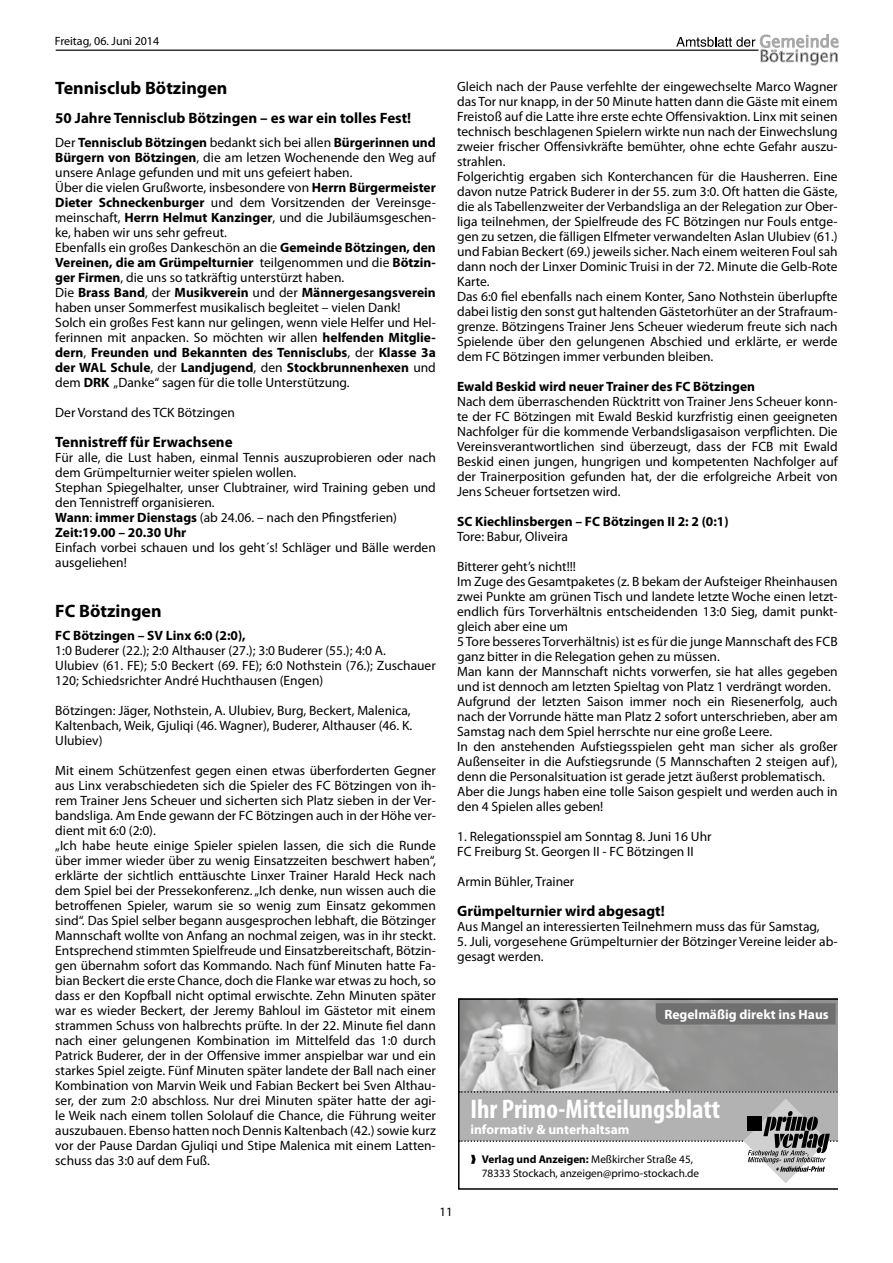
<style>
.page{position:relative;width:893px;height:1263px;background:#fff}
.page>*{position:absolute;margin:0;border:0;box-sizing:border-box;transform-origin:0 0}
.t1{font:700 condensed 27px "Myriad Pro";color:#fff}
.t2{font:700 18px "Myriad Pro";color:#000}
.t3{font:700 15px "Myriad Pro";color:#000}
.t4{font:13.5px/15px "Myriad Pro";color:#000}
.t5{font:700 13.5px "Myriad Pro";color:#000}
.t6{font:700 13.5px "Myriad Pro";color:#fff}
.t7{font:12.75px "Myriad Pro";color:#000}
.t8{font:12px "Myriad Pro";color:#000}
.t9{font:11.25px/13.5px "Myriad Pro";color:#000}
.s1{font-weight:700}
</style>
<div class="page">
<hr style="left:56px;top:50px;width:702px;height:1px;background:#000">
<svg style="left:676px;top:34px;width:162px;height:31px"></svg>
<svg style="left:458px;top:998px;width:380px;height:192px;background:#a3a3a3"></svg>
<div style="left:656px;top:1003px;width:180px;height:21px;background:#706f6f"></div>
<svg style="left:459px;top:1091px;width:379px;height:92px"></svg>
<p class="t8" style="left:55px;top:34px;width:106px">Freitag, 06. Juni 2014</p>
<h2 class="t2" style="left:55px;top:76px;width:174px">Tennisclub Bötzingen</h2>
<p class="t3" style="left:55px;top:108px;width:357px">50 Jahre Tennisclub Bötzingen – es war ein tolles Fest!</p>
<p class="t4" style="left:55px;top:134px;width:382px">Der <span class="s1">Tennisclub Bötzingen</span> bedankt sich bei allen <span class="s1">Bürgerinnen und Bürgern von Bötzingen</span>, die am letzen Wochenende den Weg auf unsere Anlage gefunden und mit uns gefeiert haben.<br>Über die vielen Grußworte, insbesondere von <span class="s1">Herrn Bürgermeister Dieter Schneckenburger</span> und dem Vorsitzenden der Vereinsge&shy;meinschaft, <span class="s1">Herrn Helmut Kanzinger</span>, und die Jubiläumsgeschen&shy;ke, haben wir uns sehr gefreut.<br>Ebenfalls ein großes Dankeschön an die <span class="s1">Gemeinde Bötzingen, den Vereinen, die am Grümpelturnier</span> teilgenommen und die <span class="s1">Bötzin&shy;ger Firmen</span>, die uns so tatkräftig unterstürzt haben.<br>Die <span class="s1">Brass Band</span>, der <span class="s1">Musikverein</span> und der <span class="s1">Männergesangsverein </span>haben unser Sommerfest musikalisch begleitet – vielen Dank!<br>Solch ein großes Fest kann nur gelingen, wenn viele Helfer und Hel&shy;ferinnen mit anpacken. So möchten wir allen <span class="s1">helfenden Mitglie&shy;dern</span>, <span class="s1">Freunden und Bekannten des Tennisclubs</span>, der <span class="s1">Klasse 3a der WAL Schule</span>, der <span class="s1">Landjugend</span>, den <span class="s1">Stockbrunnenhexen</span> und dem <span class="s1">DRK</span> „Danke“ sagen für die tolle Unterstützung.</p>
<p class="t4" style="left:55px;top:404px;width:181px">Der Vorstand des TCK Bötzingen</p>
<p class="t3" style="left:55px;top:432px;width:179px">Tennistreff für Erwachsene</p>
<p class="t4" style="left:55px;top:449px;width:382px">Für alle, die Lust haben, einmal Tennis auszuprobieren oder nach dem Grümpelturnier weiter spielen wollen.<br>Stephan Spiegelhalter, unser Clubtrainer, wird Training geben und den Tennistreff organisieren.<br><span class="s1">Wann</span>: <span class="s1">immer Dienstags</span> (ab 24.06. – nach den Pfingstferien)<br><span class="s1">Zeit:19.00 – 20.30 Uhr</span></p>
<p class="t4" style="left:55px;top:539px;width:382px">Einfach vorbei schauen und los geht´s! Schläger und Bälle werden ausgeliehen!</p>
<h2 class="t2" style="left:55px;top:599px;width:108px">FC Bötzingen</h2>
<p class="t5" style="left:55px;top:627px;width:192px">FC Bötzingen – SV Linx 6:0 (2:0),</p>
<p class="t4" style="left:55px;top:643px;width:382px">1:0 Buderer (22.); 2:0 Althauser (27.); 3:0 Buderer (55.); 4:0 A.<br>Ulubiev (61. FE); 5:0 Beckert (69. FE); 6:0 Nothstein (76.); Zuschauer<br>120; Schiedsrichter André Huchthausen (Engen)</p>
<p class="t4" style="left:55px;top:703px;width:359px">Bötzingen: Jäger, Nothstein, A. Ulubiev, Burg, Beckert, Malenica,<br>Kaltenbach, Weik, Gjuliqi (46. Wagner), Buderer, Althauser (46. K.<br>Ulubiev)</p>
<p class="t4" style="left:55px;top:763px;width:382px">Mit einem Schützenfest gegen einen etwas überforderten Gegner aus Linx verabschiedeten sich die Spieler des FC Bötzingen von ih&shy;rem Trainer Jens Scheuer und sicherten sich Platz sieben in der Ver&shy;bandsliga. Am Ende gewann der FC Bötzingen auch in der Höhe ver&shy;dient mit 6:0 (2:0).<br>„Ich habe heute einige Spieler spielen lassen, die sich die Runde über immer wieder über zu wenig Einsatzzeiten beschwert haben“, erklärte der sichtlich enttäuschte Linxer Trainer Harald Heck nach dem Spiel bei der Pressekonferenz. „Ich denke, nun wissen auch die betroffenen Spieler, warum sie so wenig zum Einsatz gekommen sind“. Das Spiel selber begann ausgesprochen lebhaft, die Bötzinger Mannschaft wollte von Anfang an nochmal zeigen, was in ihr steckt.<br>Entsprechend stimmten Spielfreude und Einsatzbereitschaft, Bötzin&shy;gen übernahm sofort das Kommando. Nach fünf Minuten hatte Fa&shy;bian Beckert die erste Chance, doch die Flanke war etwas zu hoch, so dass er den Kopfball nicht optimal erwischte. Zehn Minuten später war es wieder Beckert, der Jeremy Bahloul im Gästetor mit einem strammen Schuss von halbrechts prüfte. In der 22. Minute fiel dann nach einer gelungenen Kombination im Mittelfeld das 1:0 durch Patrick Buderer, der in der Offensive immer anspielbar war und ein starkes Spiel zeigte. Fünf Minuten später landete der Ball nach einer Kombination von Marvin Weik und Fabian Beckert bei Sven Althau&shy;ser, der zum 2:0 abschloss. Nur drei Minuten später hatte der agi&shy;le Weik nach einem tollen Sololauf die Chance, die Führung weiter auszubauen. Ebenso hatten noch Dennis Kaltenbach (42.) sowie kurz vor der Pause Dardan Gjuliqi und Stipe Malenica mit einem Latten&shy;schuss das 3:0 auf dem Fuß.</p>
<p class="t4" style="left:457px;top:79px;width:382px">Gleich nach der Pause verfehlte der eingewechselte Marco Wagner das Tor nur knapp, in der 50 Minute hatten dann die Gäste mit einem Freistoß auf die Latte ihre erste echte Offensivaktion. Linx mit seinen technisch beschlagenen Spielern wirkte nun nach der Einwechslung zweier frischer Offensivkräfte bemühter, ohne echte Gefahr auszu&shy;strahlen.<br>Folgerichtig ergaben sich Konterchancen für die Hausherren. Eine davon nutze Patrick Buderer in der 55. zum 3:0. Oft hatten die Gäste, die als Tabellenzweiter der Verbandsliga an der Relegation zur Ober&shy;liga teilnehmen, der Spielfreude des FC Bötzingen nur Fouls entge&shy;gen zu setzen, die fälligen Elfmeter verwandelten Aslan Ulubiev (61.) und Fabian Beckert (69.) jeweils sicher. Nach einem weiteren Foul sah dann noch der Linxer Dominic Truisi in der 72. Minute die Gelb-Rote Karte.<br>Das 6:0 fiel ebenfalls nach einem Konter, Sano Nothstein überlupfte dabei listig den sonst gut haltenden Gästetorhüter an der Strafraum&shy;grenze. Bötzingens Trainer Jens Scheuer wiederum freute sich nach Spielende über den gelungenen Abschied und erklärte, er werde dem FC Bötzingen immer verbunden bleiben.</p>
<p class="t5" style="left:457px;top:377px;width:299px">Ewald Beskid wird neuer Trainer des FC Bötzingen</p>
<p class="t4" style="left:457px;top:394px;width:382px;text-align:justify">Nach dem überraschenden Rücktritt von Trainer Jens Scheuer konn&shy;te der FC Bötzingen mit Ewald Beskid kurzfristig einen geeigneten Nachfolger für die kommende Verbandsligasaison verpflichten. Die Vereinsverantwortlichen sind überzeugt, dass der FCB mit Ewald Beskid einen jungen, hungrigen und kompetenten Nachfolger auf der Trainerposition gefunden hat, der die erfolgreiche Arbeit von Jens Scheuer fortsetzen wird.</p>
<p class="t5" style="left:457px;top:512px;width:273px">SC Kiechlinsbergen – FC Bötzingen II 2: 2 (0:1)</p>
<p class="t4" style="left:457px;top:529px;width:112px">Tore: Babur, Oliveira</p>
<p class="t4" style="left:457px;top:559px;width:382px">Bitterer geht’s nicht!!!<br>Im Zuge des Gesamtpaketes (z. B bekam der Aufsteiger Rheinhausen zwei Punkte am grünen Tisch und landete letzte Woche einen letzt&shy;endlich fürs Torverhältnis entscheidenden 13:0 Sieg, damit punkt&shy;gleich aber eine um<br>5 Tore besseres Torverhältnis) ist es für die junge Mannschaft des FCB ganz bitter in die Relegation gehen zu müssen.<br>Man kann der Mannschaft nichts vorwerfen, sie hat alles gegeben und ist dennoch am letzten Spieltag von Platz 1 verdrängt worden.<br>Aufgrund der letzten Saison immer noch ein Riesenerfolg, auch nach der Vorrunde hätte man Platz 2 sofort unterschrieben, aber am Samstag nach dem Spiel herrschte nur eine große Leere.<br>In den anstehenden Aufstiegsspielen geht man sicher als großer Außenseiter in die Aufstiegsrunde (5 Mannschaften 2 steigen auf), denn die Personalsituation ist gerade jetzt äußerst problematisch.<br>Aber die Jungs haben eine tolle Saison gespielt und werden auch in den 4 Spielen alles geben!</p>
<p class="t4" style="left:457px;top:829px;width:256px">1. Relegationsspiel am Sonntag 8. Juni 16 Uhr<br>FC Freiburg St. Georgen II - FC Bötzingen II</p>
<p class="t4" style="left:457px;top:874px;width:119px">Armin Bühler, Trainer</p>
<p class="t3" style="left:457px;top:901px;width:209px">Grümpelturnier wird abgesagt!</p>
<p class="t4" style="left:457px;top:919px;width:364px">Aus Mangel an interessierten Teilnehmern muss das für Samstag,</p>
<p class="t4" style="left:457px;top:934px;width:382px">5. Juli, vorgesehene Grümpelturnier der Bötzinger Vereine leider ab&shy;gesagt werden.</p>
<p class="t6" style="left:664px;top:1005px;width:166px">Regelmäßig direkt ins Haus</p>
<h1 class="t1" style="left:470px;top:1092px;width:251px">Ihr Primo-Mitteilungsblatt</h1>
<p class="t6" style="left:470px;top:1121px;width:161px">informativ &amp; unterhaltsam</p>
<p class="t9" style="left:482px;top:1152px;width:219px"><span class="s1">Verlag und Anzeigen:</span> Meßkircher Straße 45,<br>78333 Stockach, anzeigen@primo-stockach.de</p>
<p class="t7" style="left:439px;top:1203px;width:15px">11</p>
</div>
